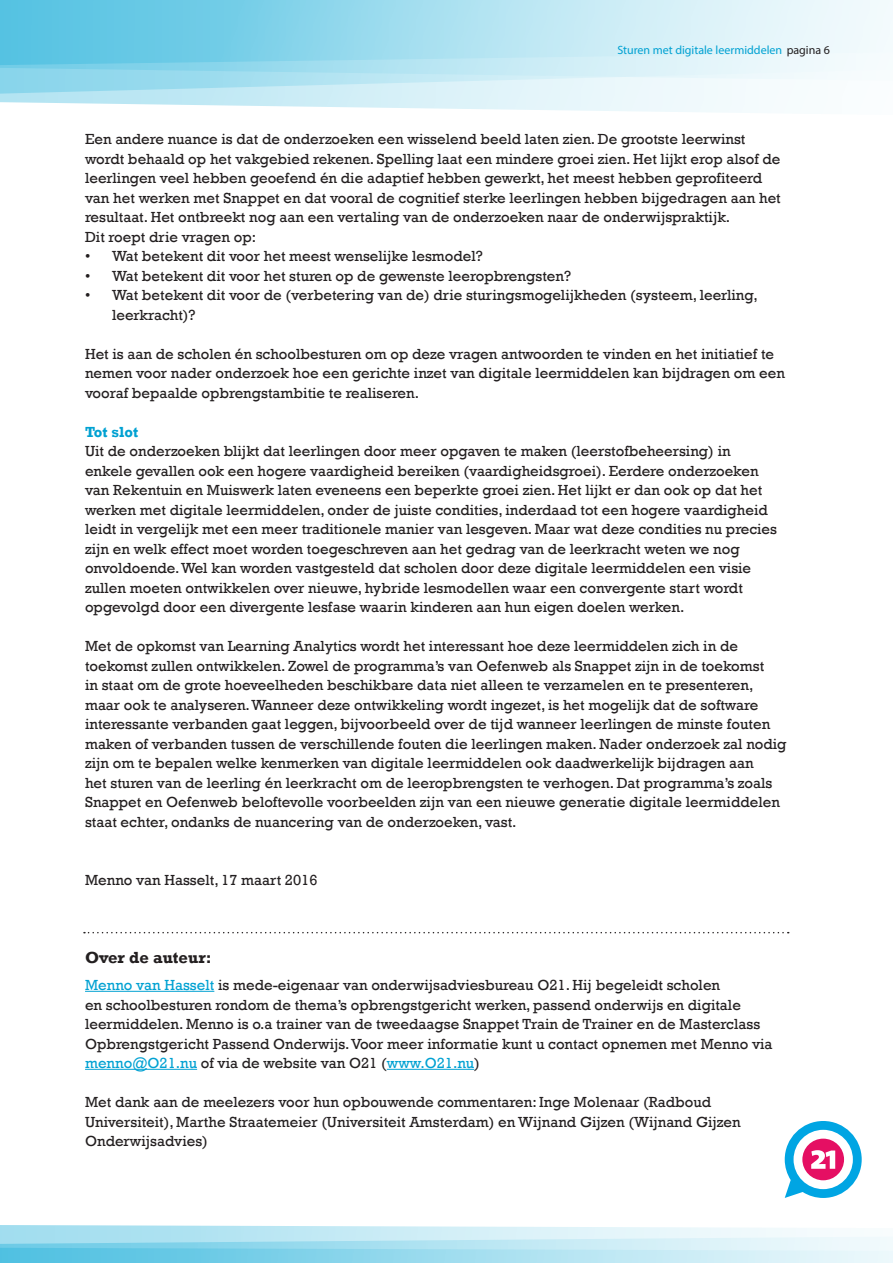
<style>
.page{position:relative;width:893px;height:1263px;background:#fff}
.page>*{position:absolute;margin:0;border:0;box-sizing:border-box;transform-origin:0 0}
.t1{font:700 16.5px "Rockwell";color:#231f20}
.t2{font:15px/19.5px "Rockwell";color:#231f20}
.t3{font:700 15px "Rockwell";color:#00a1d2}
.t4{font:12px "Myriad Pro";color:#00a1d2}
.s1{color:#231f20}
.s2{color:#00a1d2}
</style>
<div class="page">
<svg style="left:0;top:96px;width:759px;height:17px"></svg>
<svg style="left:0;top:82px;width:760px;height:14px;background:#caebf5"></svg>
<svg style="left:0;top:55px;width:868px;height:27px;background:#b6e5f2"></svg>
<svg style="left:0;top:0;width:893px;height:55px;background:#a6dfef"></svg>
<svg style="left:0;top:1225px;width:893px;height:38px;background:#b7e5f2"></svg>
<svg style="left:785px;top:1121px;width:77px;height:77px"></svg>
<hr style="left:85px;top:991px;width:129px;height:1px;background:#00a1d2">
<hr style="left:85px;top:1069px;width:112px;height:1px;background:#00a1d2">
<hr style="left:387px;top:1069px;width:87px;height:1px;background:#00a1d2">
<svg style="left:84px;top:932px;width:705px;height:1px"></svg>
<p class="t4" style="left:617px;top:43px;width:214px">Sturen met digitale leermiddelen <span class="s1">pagina 6</span></p>
<p class="t2" style="left:85px;top:129px;width:697px">Een andere nuance is dat de onderzoeken een wisselend beeld laten zien. De grootste leerwinst wordt behaald op het vakgebied rekenen. Spelling laat een mindere groei zien. Het lijkt erop alsof de leerlingen veel hebben geoefend én die adaptief hebben gewerkt, het meest hebben geprofiteerd van het werken met Snappet en dat vooral de cognitief sterke leerlingen hebben bijgedragen aan het resultaat. Het ontbreekt nog aan een vertaling van de onderzoeken naar de onderwijspraktijk.<br>Dit roept drie vragen op:</p>
<p class="t2" style="left:85px;top:246px;width:399px">• Wat betekent dit voor het meest wenselijke lesmodel?</p>
<p class="t2" style="left:85px;top:266px;width:488px">• Wat betekent dit voor het sturen op de gewenste leeropbrengsten?</p>
<p class="t2" style="left:112px;top:285px;width:647px;text-indent:-27px">• Wat betekent dit voor de (verbetering van de) drie sturingsmogelijkheden (systeem, leerling, leerkracht)?</p>
<p class="t2" style="left:85px;top:344px;width:701px">Het is aan de scholen én schoolbesturen om op deze vragen antwoorden te vinden en het initiatief te nemen voor nader onderzoek hoe een gerichte inzet van digitale leermiddelen kan bijdragen om een vooraf bepaalde opbrengstambitie te realiseren.</p>
<p class="t3" style="left:85px;top:422px;width:55px">Tot slot</p>
<p class="t2" style="left:85px;top:441px;width:694px">Uit de onderzoeken blijkt dat leerlingen door meer opgaven te maken (leerstofbeheersing) in enkele gevallen ook een hogere vaardigheid bereiken (vaardigheidsgroei). Eerdere onderzoeken van Rekentuin en Muiswerk laten eveneens een beperkte groei zien. Het lijkt er dan ook op dat het werken met digitale leermiddelen, onder de juiste condities, inderdaad tot een hogere vaardigheid leidt in vergelijk met een meer traditionele manier van lesgeven. Maar wat deze condities nu precies zijn en welk effect moet worden toegeschreven aan het gedrag van de leerkracht weten we nog onvoldoende. Wel kan worden vastgesteld dat scholen door deze digitale leermiddelen een visie zullen moeten ontwikkelen over nieuwe, hybride lesmodellen waar een convergente start wordt opgevolgd door een divergente lesfase waarin kinderen aan hun eigen doelen werken.</p>
<p class="t2" style="left:85px;top:636px;width:703px">Met de opkomst van Learning Analytics wordt het interessant hoe deze leermiddelen zich in de toekomst zullen ontwikkelen. Zowel de programma’s van Oefenweb als Snappet zijn in de toekomst<br>in staat om de grote hoeveelheden beschikbare data niet alleen te verzamelen en te presenteren, maar ook te analyseren. Wanneer deze ontwikkeling wordt ingezet, is het mogelijk dat de software interessante verbanden gaat leggen, bijvoorbeeld over de tijd wanneer leerlingen de minste fouten maken of verbanden tussen de verschillende fouten die leerlingen maken. Nader onderzoek zal nodig zijn om te bepalen welke kenmerken van digitale leermiddelen ook daadwerkelijk bijdragen aan<br>het sturen van de leerling én leerkracht om de leeropbrengsten te verhogen. Dat programma’s zoals Snappet en Oefenweb beloftevolle voorbeelden zijn van een nieuwe generatie digitale leermiddelen staat echter, ondanks de nuancering van de onderzoeken, vast.</p>
<p class="t2" style="left:85px;top:870px;width:234px">Menno van Hasselt, 17 maart 2016</p>
<p class="t1" style="left:85px;top:947px;width:128px">Over de auteur:</p>
<p class="t2" style="left:85px;top:975px;width:689px"><span class="s2">Menno van Hasselt</span> is mede-eigenaar van onderwijsadviesbureau O21. Hij begeleidt scholen<br>en schoolbesturen rondom de thema’s opbrengstgericht werken, passend onderwijs en digitale leermiddelen. Menno is o.a trainer van de tweedaagse Snappet Train de Trainer en de Masterclass Opbrengstgericht Passend Onderwijs. Voor meer informatie kunt u contact opnemen met Menno via <span class="s2">menno@O21.nu</span> of via de website van O21 (<span class="s2">www.O21.nu</span>)</p>
<p class="t2" style="left:85px;top:1092px;width:657px">Met dank aan de meelezers voor hun opbouwende commentaren: Inge Molenaar (Radboud<br>Universiteit), Marthe Straatemeier (Universiteit Amsterdam) en Wijnand Gijzen (Wijnand Gijzen<br>Onderwijsadvies)</p>
</div>
